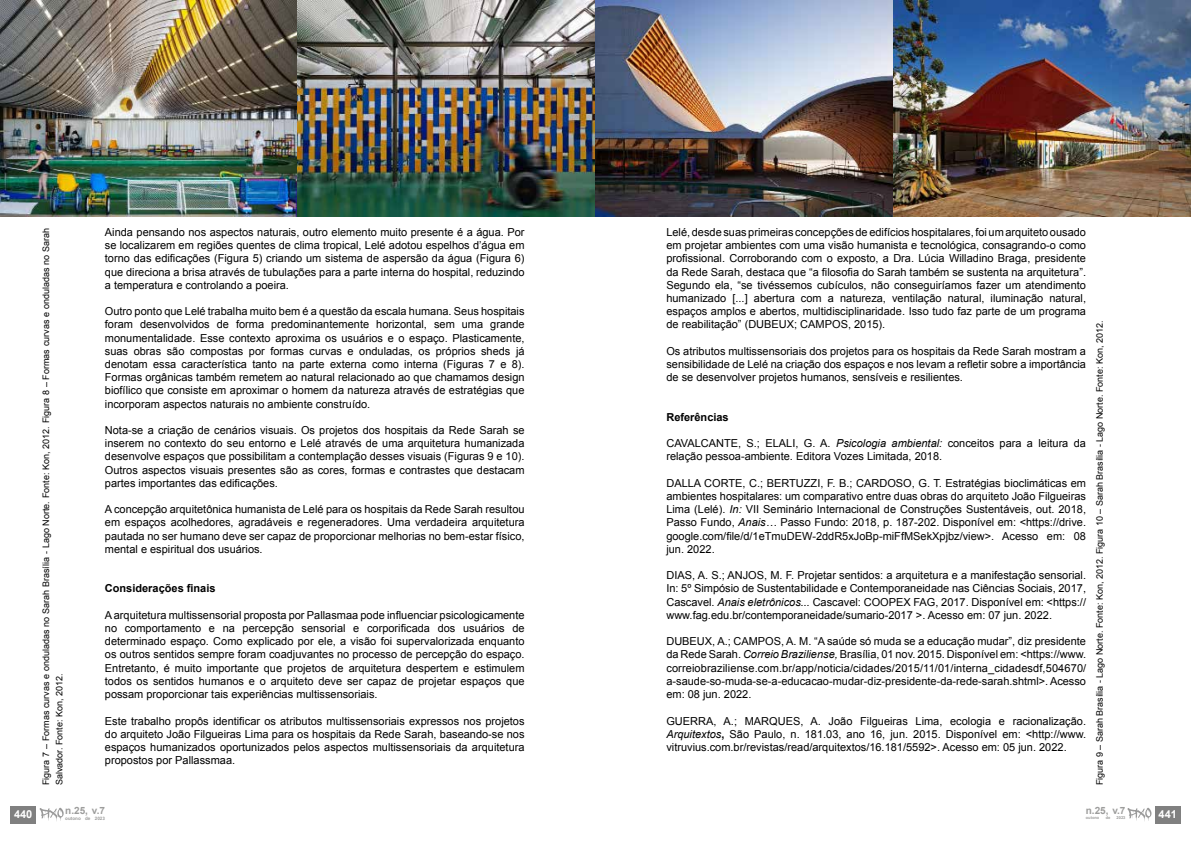
<style>
.page{position:relative;width:1191px;height:842px;background:#fff}
.page>*{position:absolute;margin:0;border:0;box-sizing:border-box;transform-origin:0 0}
.t1{font:11px/13.2px "Arial";color:#000;text-align:justify}
.t2{font:700 11px "Arial";color:#000}
.t3{font:700 11px "Arial";color:#fff}
.t4{font:700 10px "Arial";color:#9d9d9c}
.t5{font:9px/13.5px "Arial";color:#000}
.t6{font:700 4.6px "Arial";color:#9d9d9c}
.t7{font:700 4px "Arial";color:#9d9d9c}
.s1{font-style:italic}
.s2{font-weight:700}
</style>
<div class="page">
<img style="left:0;top:0;width:1191px;height:216px">
<div style="left:11px;top:806px;width:25px;height:17px;background:#808080"></div>
<svg style="left:40px;top:808px;width:24px;height:13px"></svg>
<div style="left:1155px;top:806px;width:25px;height:17px;background:#808080"></div>
<svg style="left:1127px;top:808px;width:24px;height:13px"></svg>
<p class="t5" style="left:39px;top:785px;width:559px;rotate:-90deg">Figura 7 – Formas curvas e onduladas no Sarah Brasília - Lago Norte. Fonte: Kon, 2012. Figura 8 – Formas curvas e onduladas no Sarah<br>Salvador. Fonte: Kon, 2012.</p>
<p class="t1" style="left:105px;top:226px;width:421px">Ainda pensando nos aspectos naturais, outro elemento muito presente é a água. Por se localizarem em regiões quentes de clima tropical, Lelé adotou espelhos d’água em torno das edificações (Figura 5) criando um sistema de aspersão da água (Figura 6) que direciona a brisa através de tubulações para a parte interna do hospital, reduzindo a temperatura e controlando a poeira.</p>
<p class="t1" style="left:105px;top:305px;width:421px">Outro ponto que Lelé trabalha muito bem é a questão da escala humana. Seus hospitais foram desenvolvidos de forma predominantemente horizontal, sem uma grande monumentalidade. Esse contexto aproxima os usuários e o espaço. Plasticamente, suas obras são compostas por formas curvas e onduladas, os próprios sheds já denotam essa característica tanto na parte externa como interna (Figuras 7 e 8).<br>Formas orgânicas também remetem ao natural relacionado ao que chamamos design biofílico que consiste em aproximar o homem da natureza através de estratégias que incorporam aspectos naturais no ambiente construído.</p>
<p class="t1" style="left:105px;top:424px;width:421px">Nota-se a criação de cenários visuais. Os projetos dos hospitais da Rede Sarah se inserem no contexto do seu entorno e Lelé através de uma arquitetura humanizada desenvolve espaços que possibilitam a contemplação desses visuais (Figuras 9 e 10).<br>Outros aspectos visuais presentes são as cores, formas e contrastes que destacam partes importantes das edificações.</p>
<p class="t1" style="left:105px;top:503px;width:421px">A concepção arquitetônica humanista de Lelé para os hospitais da Rede Sarah resultou em espaços acolhedores, agradáveis e regeneradores. Uma verdadeira arquitetura pautada no ser humano deve ser capaz de proporcionar melhorias no bem-estar físico, mental e espiritual dos usuários.</p>
<p class="t2" style="left:105px;top:581px;width:112px">Considerações finais</p>
<p class="t1" style="left:105px;top:608px;width:421px">A arquitetura multissensorial proposta por Pallasmaa pode influenciar psicologicamente no comportamento e na percepção sensorial e corporificada dos usuários de determinado espaço. Como explicado por ele, a visão foi supervalorizada enquanto os outros sentidos sempre foram coadjuvantes no processo de percepção do espaço.<br>Entretanto, é muito importante que projetos de arquitetura despertem e estimulem todos os sentidos humanos e o arquiteto deve ser capaz de projetar espaços que possam proporcionar tais experiências multissensoriais.</p>
<p class="t1" style="left:105px;top:714px;width:421px">Este trabalho propôs identificar os atributos multissensoriais expressos nos projetos do arquiteto João Filgueiras Lima para os hospitais da Rede Sarah, baseando-se nos espaços humanizados oportunizados pelos aspectos multissensoriais da arquitetura propostos por Pallassmaa.</p>
<p class="t3" style="left:14px;top:807px;width:20px">440</p>
<p class="t4" style="left:65px;top:804px;width:41px">n.25, v.7</p>
<p class="t6" style="left:65px;top:815px;width:41px">outono de 2023</p>
<p class="t1" style="left:666px;top:226px;width:421px">Lelé, desde suas primeiras concepções de edifícios hospitalares, foi um arquiteto ousado em projetar ambientes com uma visão humanista e tecnológica, consagrando-o como profissional. Corroborando com o exposto, a Dra. Lúcia Willadino Braga, presidente da Rede Sarah, destaca que “a filosofia do Sarah também se sustenta na arquitetura”.<br>Segundo ela, “se tivéssemos cubículos, não conseguiríamos fazer um atendimento humanizado [...] abertura com a natureza, ventilação natural, iluminação natural, espaços amplos e abertos, multidisciplinaridade. Isso tudo faz parte de um programa de reabilitação” (DUBEUX; CAMPOS, 2015).</p>
<p class="t1" style="left:666px;top:344px;width:421px">Os atributos multissensoriais dos projetos para os hospitais da Rede Sarah mostram a sensibilidade de Lelé na criação dos espaços e nos levam a refletir sobre a importância de se desenvolver projetos humanos, sensíveis e resilientes.</p>
<p class="t2" style="left:666px;top:410px;width:64px">Referências</p>
<p class="t1" style="left:666px;top:437px;width:421px">CAVALCANTE, S.; ELALI, G. A. <span class="s1">Psicologia ambiental:</span> conceitos para a leitura da relação pessoa-ambiente. Editora Vozes Limitada, 2018.</p>
<p class="t1" style="left:666px;top:476px;width:421px">DALLA CORTE, C.; BERTUZZI, F. B.; CARDOSO, G. T. Estratégias bioclimáticas em ambientes hospitalares: um comparativo entre duas obras do arquiteto João Filgueiras Lima (Lelé). <span class="s1">In:</span> VII Seminário Internacional de Construções Sustentáveis, out. 2018, Passo Fundo, <span class="s1">Anais…</span> Passo Fundo: 2018, p. 187-202. Disponível em: &lt;https://drive. google.com/file/d/1eTmuDEW-2ddR5xJoBp-miFfMSekXpjbz/view&gt;. Acesso em: 08 jun. 2022.</p>
<p class="t1" style="left:666px;top:569px;width:421px">DIAS, A. S.; ANJOS, M. F. Projetar sentidos: a arquitetura e a manifestação sensorial.<br>In: 5º Simpósio de Sustentabilidade e Contemporaneidade nas Ciências Sociais, 2017, Cascavel. <span class="s1">Anais eletrônicos...</span> Cascavel: COOPEX FAG, 2017. Disponível em: &lt;https:// www.fag.edu.br/contemporaneidade/sumario-2017 &gt;. Acesso em: 07 jun. 2022.</p>
<p class="t1" style="left:666px;top:635px;width:421px">DUBEUX, A.; CAMPOS, A. M. “A saúde só muda se a educação mudar”, diz presidente da Rede Sarah. <span class="s1">Correio Braziliense,</span> Brasília, 01 nov. 2015. Disponível em: &lt;https://www. correiobraziliense.com.br/app/noticia/cidades/2015/11/01/interna_cidadesdf,504670/ a-saude-so-muda-se-a-educacao-mudar-diz-presidente-da-rede-sarah.shtml&gt;. Acesso em: 08 jun. 2022.</p>
<p class="t1" style="left:666px;top:714px;width:421px">GUERRA, A.; MARQUES, A. João Filgueiras Lima, ecologia e racionalização.<br><span class="s1">Arquitextos</span><span class="s2">,</span> São Paulo, n. 181.03, ano 16, jun. 2015. Disponível em: &lt;http://www. vitruvius.com.br/revistas/read/arquitextos/16.181/5592&gt;. Acesso em: 05 jun. 2022.</p>
<p class="t5" style="left:1093px;top:785px;width:466px;rotate:-90deg">Figura 9 – Sarah Brasília - Lago Norte. Fonte: Kon, 2012. Figura 10 – Sarah Brasília - Lago Norte. Fonte: Kon, 2012.</p>
<p class="t4" style="left:1085px;top:804px;width:41px">n.25, v.7</p>
<p class="t7" style="left:1085px;top:815px;width:15px">outono</p>
<p class="t7" style="left:1105px;top:815px;width:6px">de</p>
<p class="t7" style="left:1116px;top:815px;width:10px">2023</p>
<p class="t3" style="left:1158px;top:807px;width:20px">441</p>
</div>
